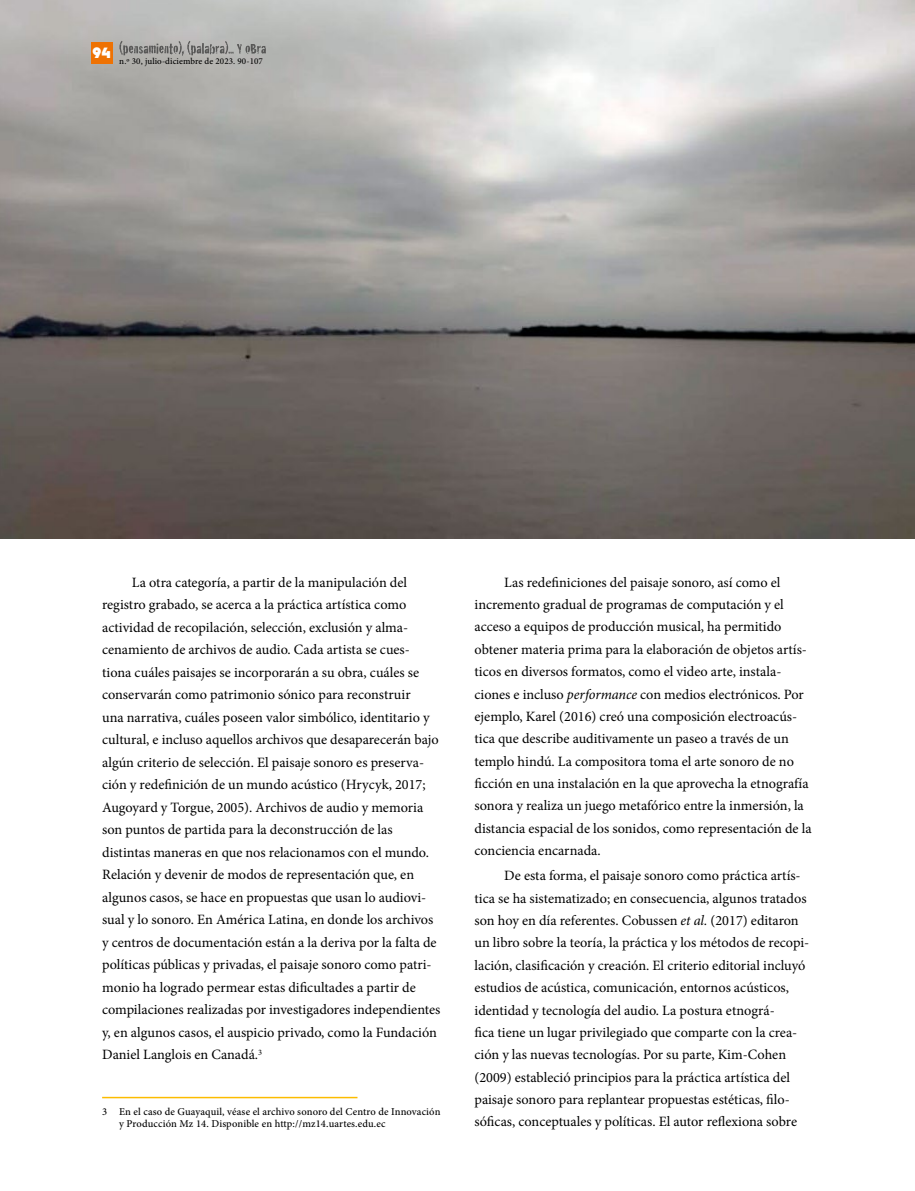
<style>
.page{position:relative;width:915px;height:1191px;background:#fff}
.page>*{position:absolute;margin:0;border:0;box-sizing:border-box;transform-origin:0 0}
.t1{font:800 15px "DOCK11";color:#fff}
.texto_corrido{font:14.25px/22.4px "Minion Pro";color:#000}
.pie_de_pagina_1{font:500 10.5px/12.6px "Minion Pro";letter-spacing:.01em;color:#000}
.t2{font:500 9px "Minion Pro";letter-spacing:.01em;color:#000}
.s1{font-style:italic}
</style>
<div class="page">
<img style="left:0;top:0;width:914px;height:538px">
<hr style="left:102px;top:1096px;width:255px;height:2px;background:#fcbc00">
<div style="left:91px;top:42px;width:21px;height:21px;background:#ee7203"></div>
<svg style="left:119px;top:41px;width:147px;height:15px;background:#9c9c99"></svg>
<p class="t1" style="left:93px;top:46px;width:20px">94</p>
<p class="t2" style="left:119px;top:55px;width:145px">n.º 30, julio-diciembre de 2023. 90-107</p>
<p class="texto_corrido" style="left:102px;top:571px;width:340px;text-indent:30px">La otra categoría, a partir de la manipulación del registro grabado, se acerca a la práctica artística como actividad de recopilación, selección, exclusión y alma&shy;cenamiento de archivos de audio. Cada artista se cues&shy;tiona cuáles paisajes se incorporarán a su obra, cuáles se conservarán como patrimonio sónico para reconstruir<br>una narrativa, cuáles poseen valor simbólico, identitario y cultural, e incluso aquellos archivos que desaparecerán bajo algún criterio de selección. El paisaje sonoro es preserva&shy;ción y redefinición de un mundo acústico (Hrycyk, 2017; Augoyard y Torgue, 2005). Archivos de audio y memoria son puntos de partida para la deconstrucción de las distintas maneras en que nos relacionamos con el mundo.<br>Relación y devenir de modos de representación que, en algunos casos, se hace en propuestas que usan lo audiovi&shy;sual y lo sonoro. En América Latina, en donde los archivos y centros de documentación están a la deriva por la falta de políticas públicas y privadas, el paisaje sonoro como patri&shy;monio ha logrado permear estas dificultades a partir de compilaciones realizadas por investigadores independientes y, en algunos casos, el auspicio privado, como la Fundación Daniel Langlois en Canadá.<sup>3</sup></p>
<p class="pie_de_pagina_1" style="left:119px;top:1105px;width:323px;text-indent:-17px">3 En el caso de Guayaquil, véase el archivo sonoro del Centro de Innovación y Producción Mz 14. Disponible en http://mz14.uartes.edu.ec</p>
<p class="texto_corrido" style="left:474px;top:571px;width:338px;text-indent:30px">Las redefiniciones del paisaje sonoro, así como el incremento gradual de programas de computación y el acceso a equipos de producción musical, ha permitido obtener materia prima para la elaboración de objetos artís&shy;ticos en diversos formatos, como el video arte, instala&shy;ciones e incluso <span class="s1">performance</span> con medios electrónicos. Por ejemplo, Karel (2016) creó una composición electroacús&shy;tica que describe auditivamente un paseo a través de un templo hindú. La compositora toma el arte sonoro de no ficción en una instalación en la que aprovecha la etnografía sonora y realiza un juego metafórico entre la inmersión, la distancia espacial de los sonidos, como representación de la conciencia encarnada.</p>
<p class="texto_corrido" style="left:474px;top:864px;width:336px;text-indent:30px">De esta forma, el paisaje sonoro como práctica artís&shy;tica se ha sistematizado; en consecuencia, algunos tratados son hoy en día referentes. Cobussen <span class="s1">et al.</span> (2017) editaron un libro sobre la teoría, la práctica y los métodos de recopi&shy;lación, clasificación y creación. El criterio editorial incluyó estudios de acústica, comunicación, entornos acústicos, identidad y tecnología del audio. La postura etnográ-<br>fica tiene un lugar privilegiado que comparte con la crea&shy;ción y las nuevas tecnologías. Por su parte, Kim-Cohen (2009) estableció principios para la práctica artística del paisaje sonoro para replantear propuestas estéticas, filo&shy;sóficas, conceptuales y políticas. El autor reflexiona sobre</p>
</div>
